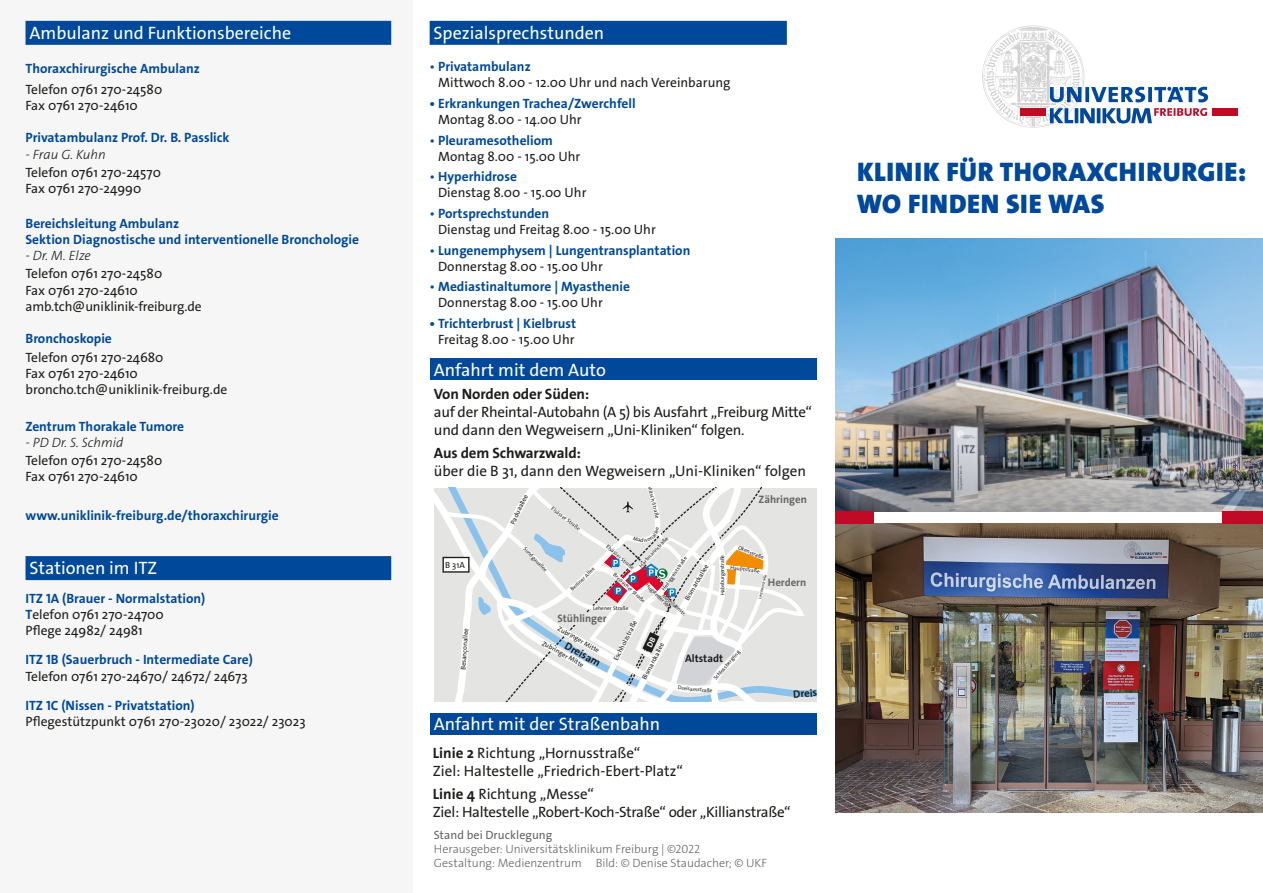
<style>
.page{position:relative;width:1263px;height:893px;background:#fff}
.page>*{position:absolute;margin:0;border:0;box-sizing:border-box;transform-origin:0 0}
.t1{font:900 27px/31.5px "The Sans Os F";letter-spacing:.02em;color:#00499a}
.t2{font:18px "The Sans Os F";color:#fff}
.t3{font:15px/18px "The Sans Os F";letter-spacing:-.01em;color:#1d1d1b}
.t4{font:700 15px "The Sans Os F";letter-spacing:-.01em;color:#1d1d1b}
.t5{font:13.5px/16.2px "The Sans Os F";color:#1d1d1b}
.t6{font:700 13.5px/16.2px "The Sans Os F";color:#00499a}
.t7{font:italic 300 13.5px "The Sans Os F";color:#1d1d1b}
.t8{font:500 12.15px "Franklin Gothic";color:#fff}
.t9{font:300 12px/14.4px "The Sans Os F";color:#646463}
.t10{font:12px "The Sans Os F";letter-spacing:.005em;color:#646463}
.t11{font:700 10.8px "The Sans Os F";color:#646463}
.t12{font:700 10.8px "The Sans Os F";color:#1d1d1b}
.t13{font:8.85px "The Sans Os F";color:#1d1d1b}
.t14{font:8.1px "The Sans Os F";color:#1d1d1b}
.t15{font:6.75px "The Sans Os F";color:#1d1d1b}
.t16{font:5.4px "The Sans Os F";color:#1d1d1b}
.t17{font:4.05px "The Sans Os F";color:#1d1d1b}
.s1{font-weight:700;color:#00499a}
.s2{color:#00499a}
.s3{font-weight:400}
.s4{font-weight:400;color:#1d1d1b}
.s5{font-weight:700}
</style>
<div class="page">
<img style="left:836px;top:523px;width:427px;height:290px">
<img style="left:836px;top:238px;width:427px;height:273px">
<div style="left:1212px;top:108px;width:25px;height:8px;background:#c10b26"></div>
<svg style="left:982px;top:26px;width:226px;height:102px"></svg>
<div style="left:836px;top:511px;width:38px;height:13px;background:#c10b26"></div>
<div style="left:1222px;top:511px;width:41px;height:13px;background:#c10b26"></div>
<div style="left:430px;top:358px;width:386px;height:22px;background:#00499a"></div>
<div style="left:430px;top:713px;width:386px;height:22px;background:#00499a"></div>
<div style="left:808px;top:488px;width:8px;height:214px;background:#e4e4e3"></div>
<div style="left:0;top:0;width:412px;height:893px;background:#f6f6f6"></div>
<div style="left:26px;top:21px;width:365px;height:24px;background:#00499a"></div>
<div style="left:26px;top:556px;width:365px;height:24px;background:#00499a"></div>
<div style="left:430px;top:21px;width:357px;height:24px;background:#00499a"></div>
<svg style="left:434px;top:488px;width:374px;height:214px"></svg>
<h2 class="t2" style="left:29px;top:21px;width:263px">Ambulanz und Funktionsbereiche</h2>
<p class="t6" style="left:26px;top:61px;width:176px">Thoraxchirurgische Ambulanz</p>
<p class="t5" style="left:26px;top:81px;width:138px">Telefon 0761 270-24580<br>Fax 0761 270-24610</p>
<p class="t6" style="left:26px;top:130px;width:206px">Privatambulanz Prof. Dr. B. Passlick</p>
<p class="t7" style="left:26px;top:145px;width:82px">- Frau G. Kuhn</p>
<p class="t5" style="left:26px;top:164px;width:137px">Telefon 0761 270-24570<br>Fax 0761 270-24990</p>
<p class="t6" style="left:26px;top:215px;width:335px">Bereichsleitung Ambulanz<br>Sektion Diagnostische und interventionelle Bronchologie</p>
<p class="t7" style="left:26px;top:247px;width:67px">- Dr. M. Elze</p>
<p class="t5" style="left:26px;top:266px;width:178px">Telefon 0761 270-24580<br>Fax 0761 270-24610 amb.tch@uniklinik-freiburg.de</p>
<p class="t6" style="left:26px;top:331px;width:88px">Bronchoskopie</p>
<p class="t5" style="left:26px;top:349px;width:203px">Telefon 0761 270-24680<br>Fax 0761 270-24610 broncho.tch@uniklinik-freiburg.de</p>
<p class="t6" style="left:26px;top:418px;width:160px">Zentrum Thorakale Tumore</p>
<p class="t7" style="left:26px;top:434px;width:99px">- PD Dr. S. Schmid</p>
<p class="t5" style="left:26px;top:453px;width:138px">Telefon 0761 270-24580<br>Fax 0761 270-24610</p>
<p class="t6" style="left:26px;top:507px;width:255px">www.uniklinik-freiburg.de/thoraxchirurgie</p>
<h2 class="t2" style="left:29px;top:556px;width:129px">Stationen im ITZ</h2>
<p class="t5" style="left:26px;top:590px;width:181px"><span class="s1">ITZ 1A (Brauer - Normalstation)<br>T</span>elefon 0761 270-24700<br>Pflege 24982/ 24981</p>
<p class="t6" style="left:26px;top:652px;width:229px">ITZ 1B (Sauerbruch - Intermediate Care)</p>
<p class="t5" style="left:26px;top:668px;width:224px">Telefon 0761 270-24670/ 24672/ 24673</p>
<p class="t6" style="left:26px;top:697px;width:171px">ITZ 1C (Nissen - Privatstation)</p>
<p class="t5" style="left:26px;top:713px;width:282px">Pflegestützpunkt 0761 270-23020/ 23022/ 23023</p>
<h2 class="t2" style="left:434px;top:21px;width:172px">Spezialsprechstunden</h2>
<p class="t5" style="left:438px;top:59px;width:294px;text-indent:-9px"><span class="s2">•</span> <span class="s1">Privatambulanz<br></span>Mittwoch 8.00 - 12.00 Uhr und nach Vereinbarung</p>
<p class="t6" style="left:430px;top:95px;width:207px">• Erkrankungen Trachea/Zwerchfell</p>
<p class="t5" style="left:438px;top:112px;width:145px">Montag 8.00 - 14.00 Uhr</p>
<p class="t5" style="left:438px;top:132px;width:144px;text-indent:-9px"><span class="s2">•</span> <span class="s1">Pleuramesotheliom<br></span>Montag 8.00 - 15.00 Uhr</p>
<p class="t5" style="left:438px;top:169px;width:150px;text-indent:-9px"><span class="s2">•</span> <span class="s1">Hyperhidrose<br></span>Dienstag 8.00 - 15.00 Uhr</p>
<p class="t5" style="left:438px;top:205px;width:219px;text-indent:-9px"><span class="s2">•</span> <span class="s1">Portsprechstunden<br></span>Dienstag und Freitag 8.00 - 15.00 Uhr</p>
<p class="t6" style="left:438px;top:242px;width:254px;text-indent:-9px"><span class="s3">•</span> Lungenemphysem | Lungentransplantation<br><span class="s4">Donnerstag 8.00 - 15.00 Uhr</span></p>
<p class="t6" style="left:438px;top:279px;width:193px;text-indent:-9px"><span class="s3">•</span> Mediastinaltumore | Myasthenie<br><span class="s4">Donnerstag 8.00 - 15.00 Uhr</span></p>
<p class="t6" style="left:430px;top:315px;width:148px">• Trichterbrust | Kielbrust</p>
<p class="t5" style="left:438px;top:331px;width:138px">Freitag 8.00 - 15.00 Uhr</p>
<h2 class="t2" style="left:434px;top:358px;width:174px">Anfahrt mit dem Auto</h2>
<p class="t4" style="left:434px;top:385px;width:157px">Von Norden oder Süden:</p>
<p class="t3" style="left:434px;top:403px;width:380px">auf der Rheintal-Autobahn (A 5) bis Ausfahrt „Freiburg Mitte“ und dann den Wegweisern „Uni-Kliniken“ folgen.</p>
<p class="t4" style="left:434px;top:443px;width:149px">Aus dem Schwarzwald:</p>
<p class="t3" style="left:434px;top:462px;width:374px">über die B 31, dann den Wegweisern „Uni-Kliniken“ folgen</p>
<p class="t15" style="left:650px;top:434px;width:46px;rotate:-17deg">M oosw aldallee</p>
<p class="t16" style="left:647px;top:461px;width:59px;rotate:76deg">Hermann-M itsch-Straße</p>
<p class="t14" style="left:442px;top:468px;width:32px">FR-Mitte</p>
<p class="t15" style="left:508px;top:522px;width:34px;rotate:-64deg">Paduaallee</p>
<p class="t11" style="left:758px;top:493px;width:50px">Zähringen</p>
<p class="t16" style="left:554px;top:505px;width:37px;rotate:38deg">Elsässer Straße</p>
<p class="t13" style="left:445px;top:559px;width:21px">B 31A</p>
<p class="t15" style="left:459px;top:670px;width:44px;rotate:-86deg">Besançonallee</p>
<p class="t16" style="left:609px;top:543px;width:37px;rotate:41deg">Elsässer Straße</p>
<p class="t16" style="left:638px;top:564px;width:41px;rotate:-47deg">Hartmannstraße</p>
<p class="t16" style="left:649px;top:581px;width:34px;rotate:46deg">Hugstetter Str.</p>
<p class="t16" style="left:593px;top:605px;width:37px">Lehener Straße</p>
<p class="t16" style="left:740px;top:544px;width:29px;rotate:23deg">Okenstraße</p>
<p class="t16" style="left:527px;top:545px;width:33px;rotate:47deg">Sundgauallee</p>
<p class="t16" style="left:719px;top:596px;width:42px;rotate:-91deg">H eßar t s r egrubsba</p>
<p class="t16" style="left:660px;top:588px;width:42px;rotate:-55deg">Heiliggeiststraße</p>
<p class="t15" style="left:683px;top:598px;width:42px;rotate:-60deg">Bismarckallee</p>
<p class="t16" style="left:731px;top:564px;width:31px;rotate:8deg">Hauptstraße</p>
<p class="t16" style="left:569px;top:587px;width:33px;rotate:-44deg">Berliner Allee</p>
<p class="t8" style="left:659px;top:566px;width:8px">S</p>
<p class="t16" style="left:616px;top:571px;width:42px;rotate:42deg">Breisacher Straße</p>
<p class="t17" style="left:757px;top:598px;width:26px;rotate:-77deg">Lerchenstraße</p>
<p class="t11" style="left:768px;top:575px;width:40px">Herdern</p>
<p class="t16" style="left:665px;top:592px;width:32px;rotate:42deg">M athildenstr.</p>
<p class="t11" style="left:557px;top:611px;width:51px">Stühlinger</p>
<p class="t15" style="left:611px;top:658px;width:46px;rotate:-63deg">Eschholzstraße</p>
<p class="t15" style="left:560px;top:624px;width:48px;rotate:29deg">Zubringer M itte</p>
<p class="t15" style="left:545px;top:639px;width:48px;rotate:29deg">Zubringer M itte</p>
<p class="t12" style="left:569px;top:639px;width:41px;rotate:29deg">Dreisam</p>
<p class="t15" style="left:640px;top:677px;width:42px;rotate:-63deg">Bismarckallee</p>
<p class="t16" style="left:712px;top:677px;width:39px;rotate:-49deg">Schlossbergring</p>
<p class="t12" style="left:685px;top:652px;width:40px">Altstadt</p>
<p class="t16" style="left:678px;top:684px;width:36px;rotate:5deg">Dreisamstraße</p>
<p class="t12" style="left:793px;top:687px;width:41px;rotate:-4deg">Dreisam</p>
<h2 class="t2" style="left:434px;top:713px;width:228px">Anfahrt mit der Straßenbahn</h2>
<p class="t3" style="left:433px;top:744px;width:252px"><span class="s5">Linie 2</span> Richtung „Hornusstraße“<br>Ziel: Haltestelle „Friedrich-Ebert-Platz“</p>
<p class="t3" style="left:433px;top:785px;width:359px"><span class="s5">Linie 4</span> Richtung „Messe“<br>Ziel: Haltestelle „Robert-Koch-Straße“ oder „Killianstraße“</p>
<p class="t10" style="left:434px;top:827px;width:120px">Stand bei Drucklegung</p>
<p class="t9" style="left:434px;top:842px;width:335px">Herausgeber: Universitätsklinikum Freiburg | ©2022<br>Gestaltung: Medienzentrum Bild: © Denise Staudacher; © UKF</p>
<h1 class="t1" style="left:857px;top:156px;width:391px">KLINIK FÜR THORAXCHIRURGIE:<br>WO FINDEN SIE WAS</h1>
</div>
